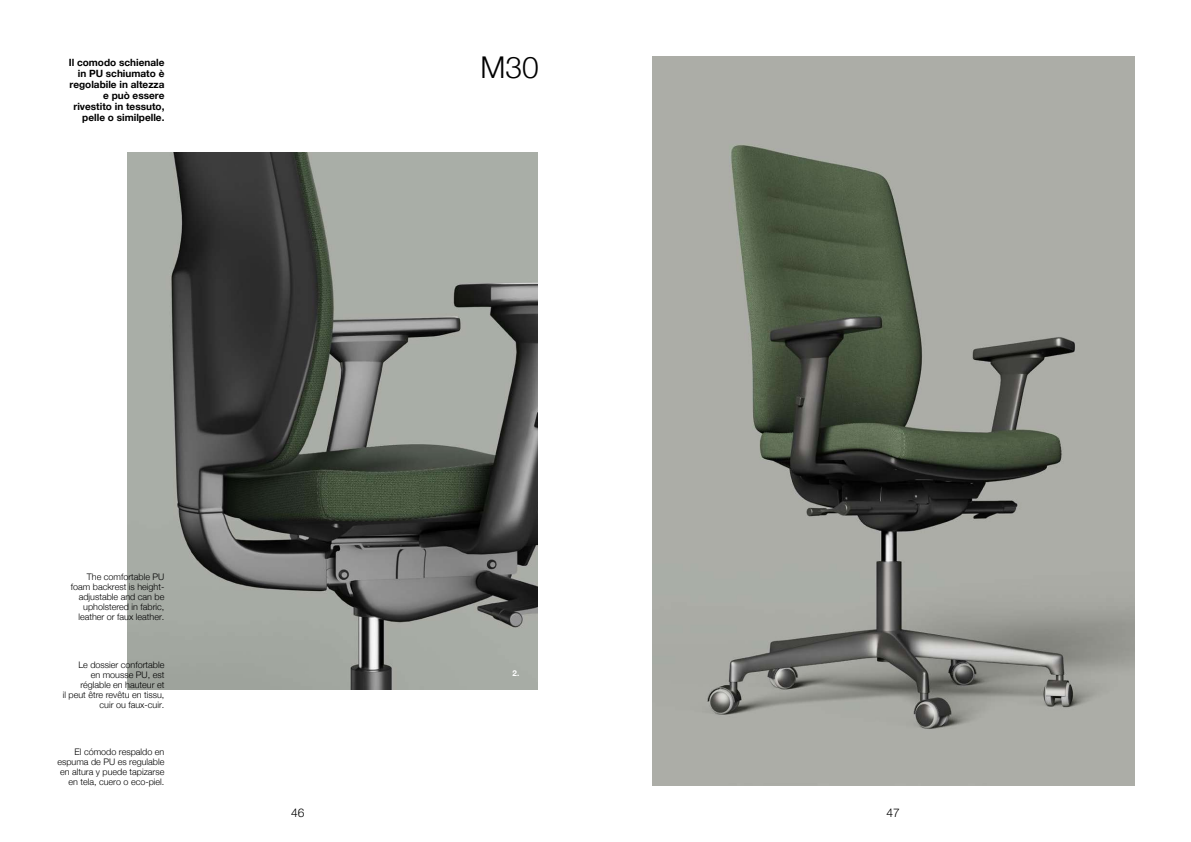
<style>
.page{position:relative;width:1191px;height:842px;background:#fff}
.page>*{position:absolute;margin:0;border:0;box-sizing:border-box;transform-origin:0 0}
.t1{font:300 30px "Helvetica Neue";color:#000}
.t2{font:300 12px "Helvetica Neue LT Pro";color:#000}
.t3{font:700 10px/11px "Helvetica Neue";color:#000;text-align:right}
.t4{font:300 9px/10px "Helvetica Neue";color:#000;text-align:right}
.t5{font:700 8px "Helvetica Neue";color:#fff}
</style>
<div class="page">
<img style="left:128px;top:152px;width:410px;height:538px">
<img style="left:652px;top:57px;width:482px;height:728px">
<p class="t3" style="left:69px;top:57px;width:97px">Il comodo schienale in PU schiumato è regolabile in altezza e può essere rivestito in tessuto, pelle o similpelle.</p>
<h1 class="t1" style="left:480px;top:49px;width:60px">M30</h1>
<p class="t4" style="left:71px;top:572px;width:95px">The comfortable PU foam backrest is height&shy;adjustable and can be upholstered in fabric, leather or faux leather.</p>
<p class="t4" style="left:63px;top:659px;width:103px">Le dossier confortable<br>en mousse PU, est réglable en hauteur et<br>il peut être revêtu en tissu, cuir ou faux-cuir.</p>
<p class="t4" style="left:57px;top:747px;width:109px">El cómodo respaldo en espuma de PU es regulable en altura y puede tapizarse en tela, cuero o eco-piel.</p>
<p class="t5" style="left:512px;top:668px;width:8px">2.</p>
<h2 class="t2" style="left:291px;top:805px;width:15px">46</h2>
<h2 class="t2" style="left:886px;top:805px;width:15px">47</h2>
</div>
